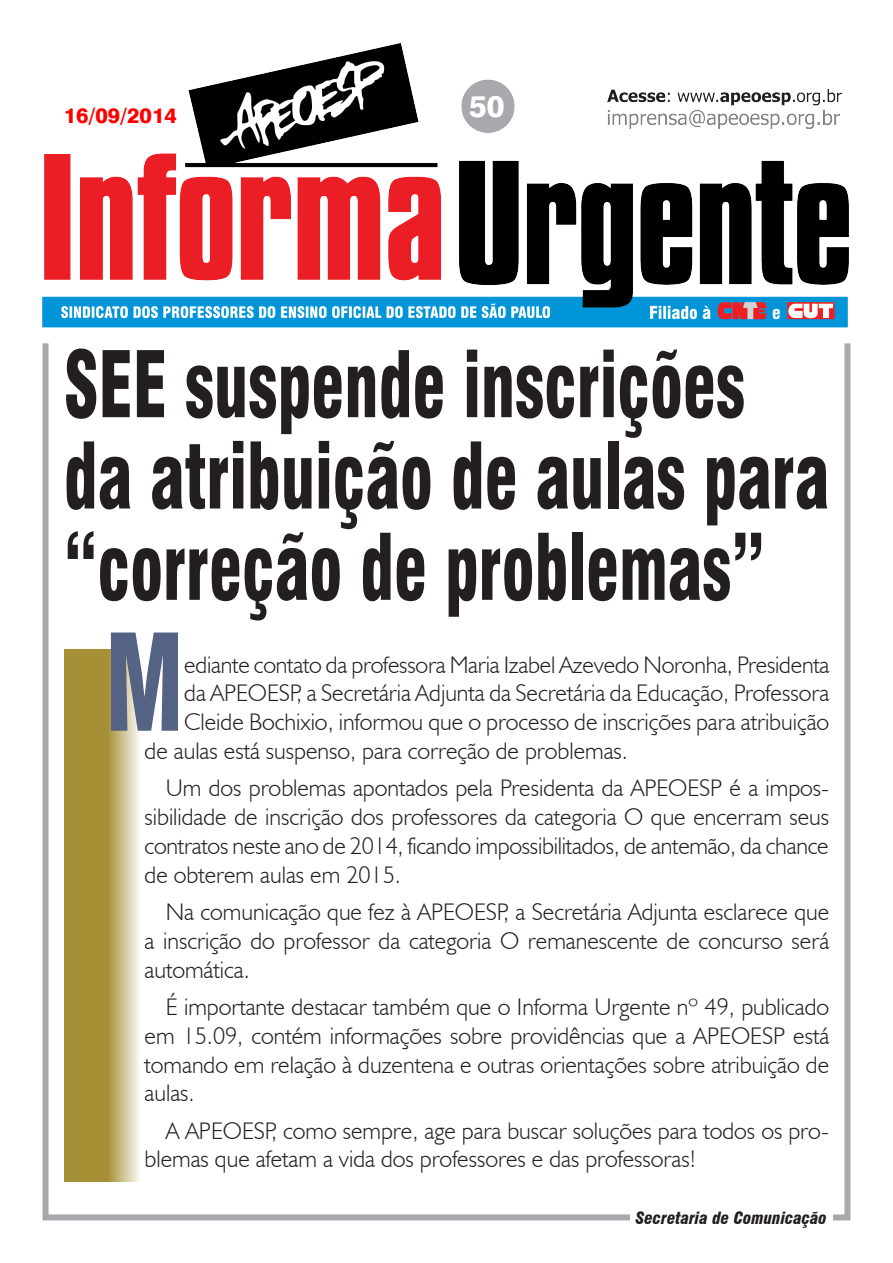
<style>
.page{position:relative;width:893px;height:1263px;background:#fff}
.page>*{position:absolute;margin:0;border:0;box-sizing:border-box;transform-origin:0 0}
.Título{font:900 condensed 130.65px "Swiss 721 BT";color:#546384;scale:.76 1}
.Título-2{font:900 condensed 89.25px/91.3px "Swiss 721 BT";color:#231f20;scale:.74 1}
.t1{font:800 30px "Swiss 721 BT";color:#fff}
.Corpo_do_texto{font:300 24px/28.8px "Humanist 521 BT";color:#231f20;text-align:justify}
.t2{font:800 21px "Swiss 721 BT";color:#f00}
.t3{font:italic 900 condensed 16.5px "Swiss 721 BT";color:#231f20}
</style>
<div class="page">
<div style="left:43px;top:340px;width:807px;height:880px;border:6px solid #a8a9ad"></div>
<img style="left:43px;top:43px;width:806px;height:285px">
<div style="left:630px;top:1210px;width:202px;height:18px;background:#fff"></div>
<svg style="left:64px;top:649px;width:75px;height:532px;background:#b5a45a"></svg>
<p class="t2" style="left:64px;top:103px;width:115px">16/09/2014</p>
<p class="t1" style="left:469px;top:89px;width:37px">50</p>
<p class="Título-2" style="left:64px;top:339px;width:1036px">SEE suspende inscrições da atribuição de aulas para “correção de problemas”</p>
<p class="Corpo_do_texto" style="left:184px;top:649px;width:647px">ediante contato da professora Maria Izabel Azevedo Noronha, Presidenta</p>
<p class="Corpo_do_texto" style="left:184px;top:678px;width:646px">da APEOESP, a Secretária Adjunta da Secretária da Educação, Professora</p>
<p class="Corpo_do_texto" style="left:184px;top:707px;width:646px">Cleide Bochixio, informou que o processo de inscrições para atribuição</p>
<p class="Corpo_do_texto" style="left:145px;top:736px;width:485px">de aulas está suspenso, para correção de problemas.</p>
<p class="Corpo_do_texto" style="left:145px;top:773px;width:686px;text-indent:21px">Um dos problemas apontados pela Presidenta da APEOESP é a impos&shy;sibilidade de inscrição dos professores da categoria O que encerram seus contratos neste ano de 2014, ficando impossibilitados, de antemão, da chance de obterem aulas em 2015.</p>
<p class="Corpo_do_texto" style="left:145px;top:897px;width:686px;text-indent:21px">Na comunicação que fez à APEOESP, a Secretária Adjunta esclarece que a inscrição do professor da categoria O remanescente de concurso será automática.</p>
<p class="Corpo_do_texto" style="left:145px;top:992px;width:686px;text-indent:21px">É importante destacar também que o Informa Urgente nº 49, publicado em 15.09, contém informações sobre providências que a APEOESP está tomando em relação à duzentena e outras orientações sobre atribuição de aulas.</p>
<p class="Corpo_do_texto" style="left:145px;top:1115px;width:686px;text-indent:21px">A APEOESP, como sempre, age para buscar soluções para todos os pro&shy;blemas que afetam a vida dos professores e das professoras!</p>
<p class="Título" style="left:105px;top:605px;width:106px">M</p>
<p class="t3" style="left:636px;top:1208px;width:192px">Secretaria de Comunicação</p>
</div>
